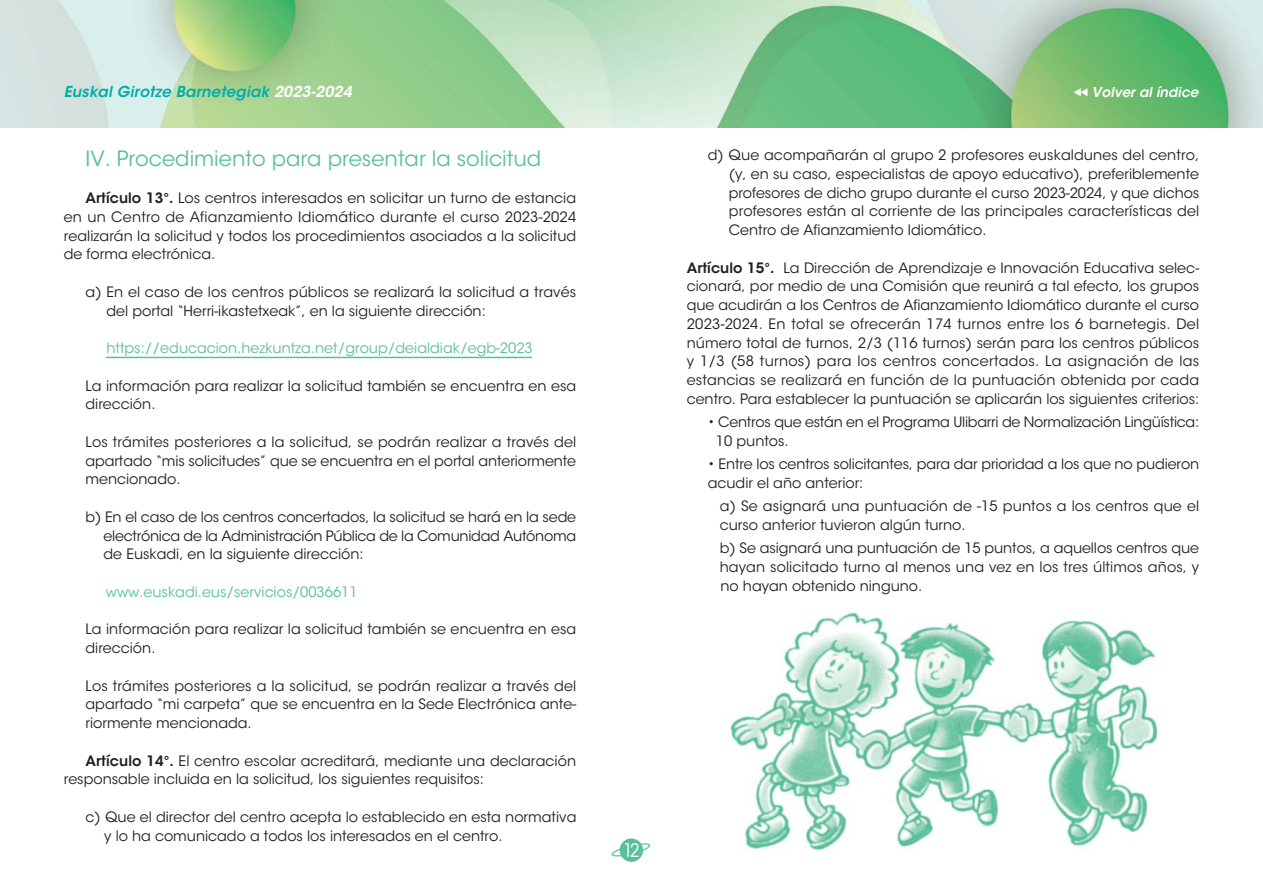
<style>
.page{position:relative;width:1263px;height:893px;background:#fff}
.page>*{position:absolute;margin:0;border:0;box-sizing:border-box;transform-origin:0 0}
.t1{font:21px "ITC Avant Garde Std";color:#58c09b}
.t2{font:condensed 18.75px "ITC Avant Garde Std";color:#fff}
.t3{font:italic 600 15px "ITC Avant Garde Std";letter-spacing:.01em;color:#00ada8}
.t4{font:14.25px/18.8px "ITC Avant Garde Std";color:#231f20}
.t5{font:14.25px "ITC Avant Garde Std";color:#58c09b}
.t6{font:italic 600 13.5px "ITC Avant Garde Std";color:#fff}
.s1{color:#fff}
.s2{font-weight:600}
</style>
<div class="page">
<svg style="left:611px;top:842px;width:40px;height:16px"></svg>
<div style="left:620px;top:838px;width:23px;height:24px;background:#58c09b;border-radius:50%"></div>
<img style="left:0;top:0;width:1263px;height:128px">
<svg style="left:1074px;top:88px;width:13px;height:8px"></svg>
<hr style="left:106px;top:357px;width:426px;height:1px;background:#58c09b">
<img style="left:730px;top:612px;width:428px;height:239px">
<p class="t3" style="left:64px;top:85px;width:289px">Euskal Girotze Barnetegiak <span class="s1">2023-2024</span></p>
<p class="t6" style="left:1092px;top:86px;width:108px">Volver al índice</p>
<h1 class="t1" style="left:86px;top:149px;width:457px">IV. Procedimiento para presentar la solicitud</h1>
<p class="t4" style="left:64px;top:190px;width:514px;text-align:justify;text-indent:22px"><span class="s2">Artículo 13°.</span> Los centros interesados en solicitar un turno de estancia en un Centro de Afianzamiento Idiomático durante el curso 2023-2024 realizarán la solicitud y todos los procedimientos asociados a la solicitud de forma electrónica.</p>
<p class="t4" style="left:107px;top:284px;width:471px;text-indent:-21px">a) En el caso de los centros públicos se realizará la solicitud a través del portal “Herri-ikastetxeak”, en la siguiente dirección:</p>
<p class="t5" style="left:107px;top:342px;width:428px">https://educacion.hezkuntza.net/group/deialdiak/egb-2023</p>
<p class="t4" style="left:86px;top:377px;width:492px">La información para realizar la solicitud también se encuentra en esa dirección.</p>
<p class="t4" style="left:86px;top:434px;width:492px;text-align:justify">Los trámites posteriores a la solicitud, se podrán realizar a través del apartado “mis solicitudes” que se encuentra en el portal anteriormente mencionado.</p>
<p class="t4" style="left:104px;top:509px;width:474px;text-align:justify;text-indent:-18px">b) En el caso de los centros concertados, la solicitud se hará en la sede electrónica de la Administración Pública de la Comunidad Autónoma de Euskadi, en la siguiente dirección:</p>
<p class="t5" style="left:106px;top:586px;width:253px">www.euskadi.eus/servicios/0036611</p>
<p class="t4" style="left:86px;top:621px;width:492px">La información para realizar la solicitud también se encuentra en esa dirección.</p>
<p class="t4" style="left:86px;top:677px;width:492px;text-align:justify">Los trámites posteriores a la solicitud, se podrán realizar a través del apartado “mi carpeta” que se encuentra en la Sede Electrónica ante&shy;riormente mencionada.</p>
<p class="t4" style="left:64px;top:752px;width:514px;text-indent:22px"><span class="s2">Artículo 14°.</span> El centro escolar acreditará, mediante una declaración responsable incluida en la solicitud, los siguientes requisitos:</p>
<p class="t4" style="left:104px;top:809px;width:474px;text-indent:-19px">c) Que el director del centro acepta lo establecido en esta normativa y lo ha comunicado a todos los interesados en el centro.</p>
<p class="t4" style="left:729px;top:147px;width:472px;text-align:justify;text-indent:-21px">d) Que acompañarán al grupo 2 profesores euskaldunes del centro, (y, en su caso, especialistas de apoyo educativo), preferiblemente profesores de dicho grupo durante el curso 2023-2024, y que dichos profesores están al corriente de las principales características del Centro de Afianzamiento Idiomático.</p>
<p class="t4" style="left:687px;top:259px;width:514px;text-align:justify"><span class="s2">Artículo 15°.</span> La Dirección de Aprendizaje e Innovación Educativa selec&shy;cionará, por medio de una Comisión que reunirá a tal efecto, los grupos que acudirán a los Centros de Afianzamiento Idiomático durante el curso 2023-2024. En total se ofrecerán 174 turnos entre los 6 barnetegis. Del número total de turnos, 2/3 (116 turnos) serán para los centros públicos y 1/3 (58 turnos) para los centros concertados. La asignación de las estancias se realizará en función de la puntuación obtenida por cada centro. Para establecer la puntuación se aplicarán los siguientes criterios:</p>
<p class="t4" style="left:716px;top:414px;width:485px;text-indent:-8px">• Centros que están en el Programa Ulibarri de Normalización Lingüística:<br>10 puntos.</p>
<p class="t4" style="left:708px;top:456px;width:493px">• Entre los centros solicitantes, para dar prioridad a los que no pudieron acudir el año anterior:</p>
<p class="t4" style="left:720px;top:498px;width:481px">a) Se asignará una puntuación de -15 puntos a los centros que el curso anterior tuvieron algún turno.</p>
<p class="t4" style="left:720px;top:540px;width:481px;text-align:justify">b) Se asignará una puntuación de 15 puntos, a aquellos centros que hayan solicitado turno al menos una vez en los tres últimos años, y no hayan obtenido ninguno.</p>
<h2 class="t2" style="left:623px;top:842px;width:18px">12</h2>
</div>
